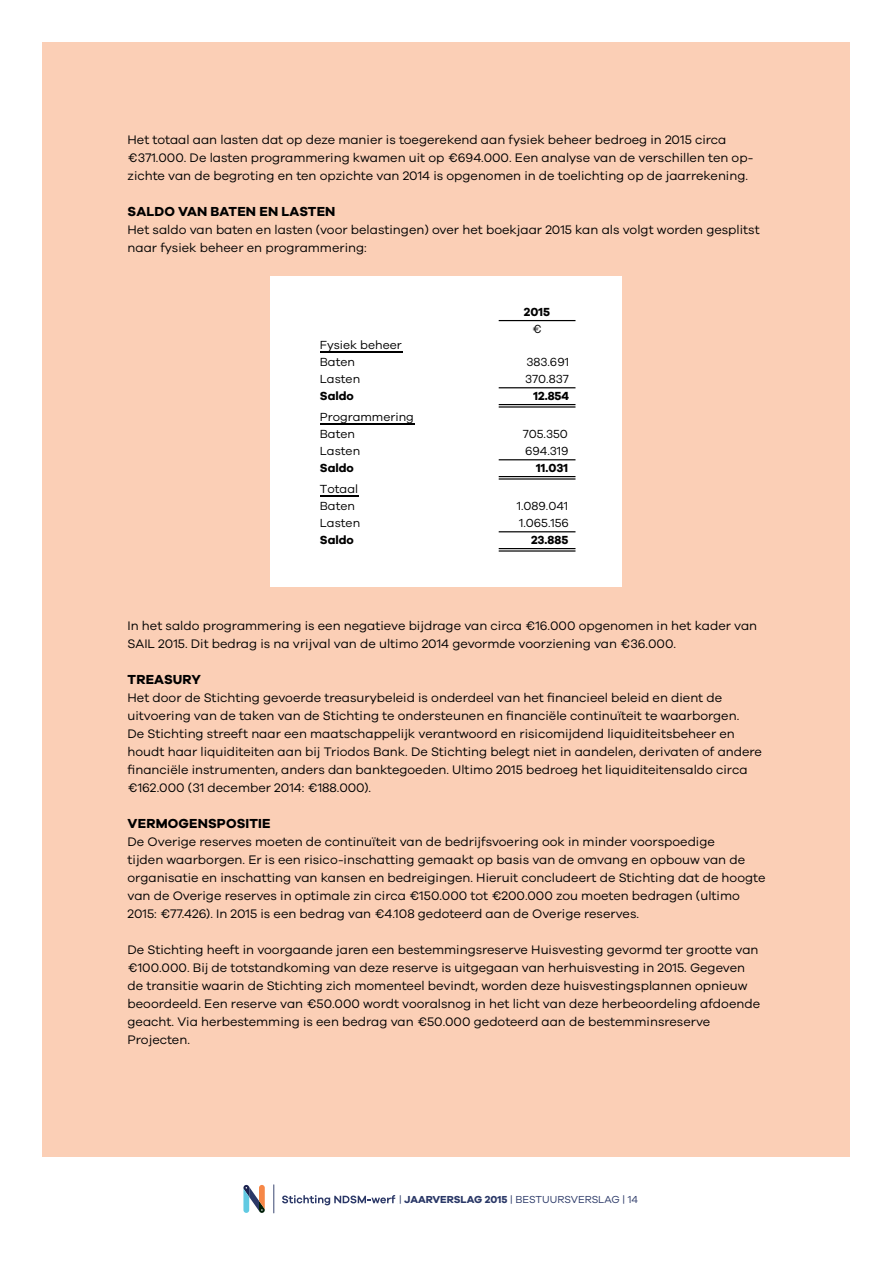
<style>
.page{position:relative;width:893px;height:1263px;background:#fff}
.page>*{position:absolute;margin:0;border:0;box-sizing:border-box;transform-origin:0 0}
.t1{font:700 13.5px "Galano Grotesque";letter-spacing:.01em;color:#000}
.t2{font:12.75px/18px "Galano Grotesque";color:#000}
.t3{font:12.15px/16.8px "Galano Grotesque";color:#000}
.t4{font:700 12.15px "Galano Grotesque";color:#000}
.t5{font:10.5px "Galano Grotesque";color:#2a3867}
.s1{font-weight:700}
</style>
<div class="page">
<svg style="left:243px;top:1185px;width:22px;height:28px"></svg>
<svg style="left:282px;top:1195px;width:113px;height:10px"></svg>
<svg style="left:273px;top:1184px;width:1px;height:29px"></svg>
<div style="left:43px;top:43px;width:807px;height:1114px;background:#fbcfb6"></div>
<div style="left:270px;top:276px;width:351px;height:310px;background:#fff"></div>
<hr style="left:320px;top:351px;width:83px;height:1px;background:#000">
<hr style="left:320px;top:423px;width:95px;height:1px;background:#000">
<hr style="left:320px;top:495px;width:38px;height:1px;background:#000">
<hr style="left:499px;top:320px;width:76px;height:1px;background:#000">
<hr style="left:499px;top:387px;width:76px;height:1px;background:#000">
<hr style="left:499px;top:404px;width:76px;height:1px;background:#000">
<hr style="left:499px;top:406px;width:76px;height:2px;background:#000">
<hr style="left:499px;top:459px;width:76px;height:1px;background:#000">
<hr style="left:499px;top:476px;width:76px;height:1px;background:#000">
<hr style="left:499px;top:478px;width:76px;height:2px;background:#000">
<hr style="left:499px;top:531px;width:76px;height:1px;background:#000">
<hr style="left:499px;top:548px;width:76px;height:1px;background:#000">
<hr style="left:499px;top:550px;width:76px;height:2px;background:#000">
<p class="t2" style="left:128px;top:130px;width:627px">Het totaal aan lasten dat op deze manier is toegerekend aan fysiek beheer bedroeg in 2015 circa €371.000. De lasten programmering kwamen uit op €694.000. Een analyse van de verschillen ten op&shy;zichte van de begroting en ten opzichte van 2014 is opgenomen in de toelichting op de jaarrekening.</p>
<p class="t1" style="left:128px;top:203px;width:164px">SALDO VAN BATEN EN LAS</p>
<p class="t1" style="left:308px;top:203px;width:29px">TEN</p>
<p class="t2" style="left:128px;top:220px;width:634px">Het saldo van baten en lasten (voor belastingen) over het boekjaar 2015 kan als volgt worden gesplitst naar fysiek beheer en programmering:</p>
<p class="t3" style="left:320px;top:336px;width:83px">Fysiek beheer<br>Baten</p>
<p class="t4" style="left:524px;top:304px;width:28px">2015</p>
<p class="t3" style="left:532px;top:320px;width:11px">€</p>
<p class="t3" style="left:526px;top:353px;width:44px">383.691</p>
<p class="t3" style="left:320px;top:370px;width:42px">Lasten</p>
<p class="t3" style="left:525px;top:370px;width:45px">370.837</p>
<p class="t4" style="left:320px;top:388px;width:36px">SALDO</p>
<p class="t4" style="left:533px;top:388px;width:37px">12.854</p>
<p class="t3" style="left:320px;top:408px;width:96px">Programmering<br>Baten</p>
<p class="t3" style="left:523px;top:425px;width:47px">705.350</p>
<p class="t3" style="left:320px;top:442px;width:42px">Lasten</p>
<p class="t3" style="left:525px;top:442px;width:45px">694.319</p>
<p class="t4" style="left:320px;top:460px;width:36px">SALDO</p>
<p class="t4" style="left:536px;top:460px;width:34px">11.031</p>
<p class="t3" style="left:320px;top:480px;width:40px">Totaal<br>Baten</p>
<p class="t3" style="left:517px;top:497px;width:53px">1.089.041</p>
<p class="t3" style="left:320px;top:514px;width:42px">Lasten</p>
<p class="t3" style="left:519px;top:514px;width:51px">1.065.156</p>
<p class="t4" style="left:320px;top:532px;width:36px">SALDO</p>
<p class="t4" style="left:531px;top:532px;width:39px">23.885</p>
<p class="t2" style="left:128px;top:616px;width:631px">In het saldo programmering is een negatieve bijdrage van circa €16.000 opgenomen in het kader van<br>SAIL 2015. Dit bedrag is na vrijval van de ultimo 2014 gevormde voorziening van €36.000.</p>
<p class="t1" style="left:128px;top:671px;width:10px">TREAS</p>
<p class="t1" style="left:173px;top:671px;width:30px">URY</p>
<p class="t2" style="left:128px;top:688px;width:636px">Het door de Stichting gevoerde treasurybeleid is onderdeel van het financieel beleid en dient de uitvoering van de taken van de Stichting te ondersteunen en financiële continuïteit te waarborgen.<br>De Stichting streeft naar een maatschappelijk verantwoord en risicomijdend liquiditeitsbeheer en houdt haar liquiditeiten aan bij Triodos Bank. De Stichting belegt niet in aandelen, derivaten of andere financiële instrumenten, anders dan banktegoeden. Ultimo 2015 bedroeg het liquiditeitensaldo circa €162.000 (31 december 2014: €188.000).</p>
<p class="t1" style="left:128px;top:815px;width:138px">VERMOGENSPOSITIE</p>
<p class="t2" style="left:128px;top:832px;width:639px">De Overige reserves moeten de continuïteit van de bedrijfsvoering ook in minder voorspoedige<br>tijden waarborgen. Er is een risico-inschatting gemaakt op basis van de omvang en opbouw van de organisatie en inschatting van kansen en bedreigingen. Hieruit concludeert de Stichting dat de hoogte van de Overige reserves in optimale zin circa €150.000 tot €200.000 zou moeten bedragen (ultimo 2015: €77.426). In 2015 is een bedrag van €4.108 gedoteerd aan de Overige reserves.</p>
<p class="t2" style="left:128px;top:940px;width:634px">De Stichting heeft in voorgaande jaren een bestemmingsreserve Huisvesting gevormd ter grootte van €100.000. Bij de totstandkoming van deze reserve is uitgegaan van herhuisvesting in 2015. Gegeven de transitie waarin de Stichting zich momenteel bevindt, worden deze huisvestingsplannen opnieuw beoordeeld. Een reserve van €50.000 wordt vooralsnog in het licht van deze herbeoordeling afdoende geacht. Via herbestemming is een bedrag van €50.000 gedoteerd aan de bestemminsreserve Projecten.</p>
<p class="t5" style="left:399px;top:1193px;width:241px">| <span class="s1">JAARVERSLAG 2015</span> | BESTUURSVERSLAG | 14</p>
</div>
